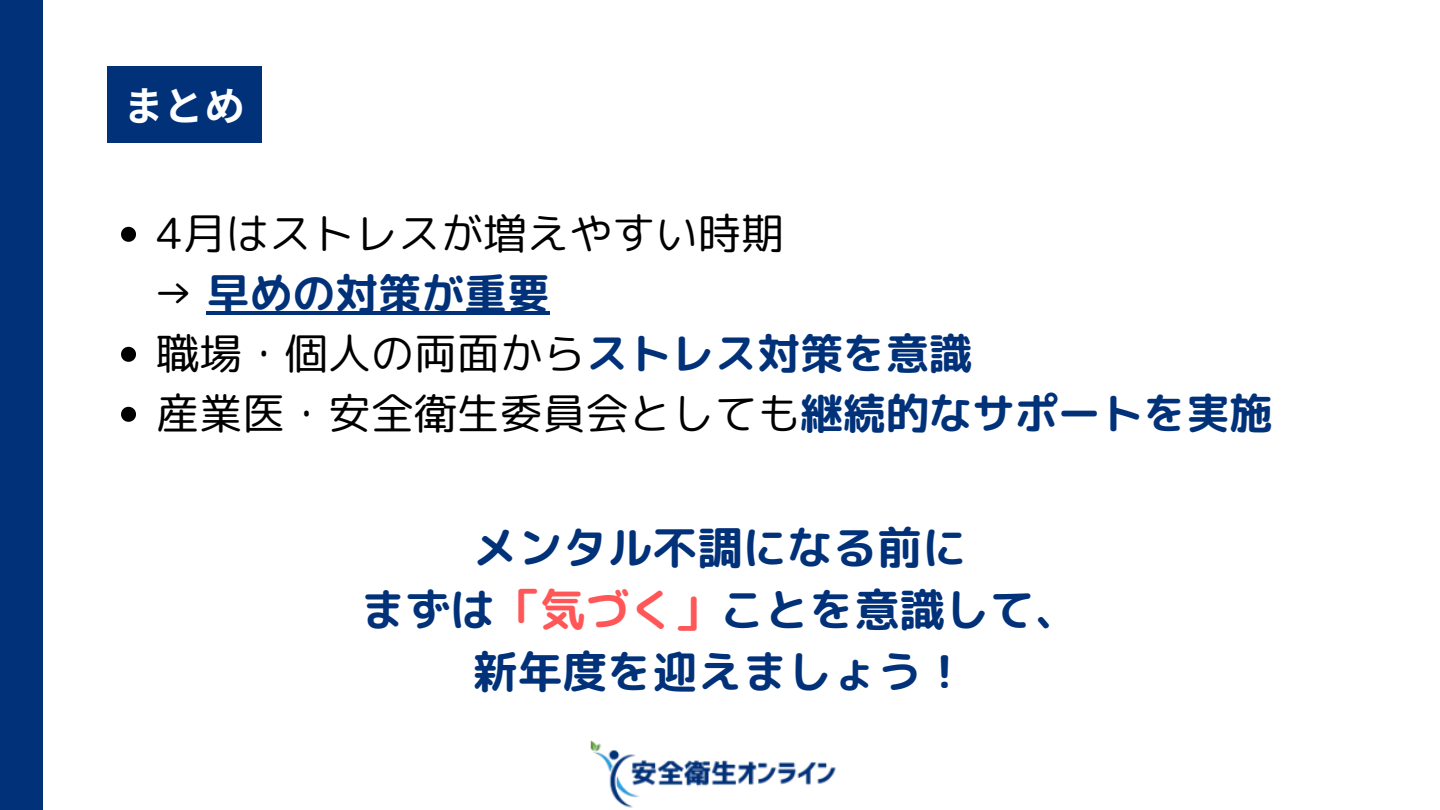
<style>
.page{position:relative;width:1440px;height:810px;background:#fff}
.page>*{position:absolute;margin:0;border:0;box-sizing:border-box;transform-origin:0 0}
.t1{font:44.9px/62.2px "rounded mplus 1 p bold";color:#013179;text-align:center}
.t2{font:42.9px "rounded mplus 1 p regular";color:#000}
.t3{font:42.9px "rounded mplus 1 p bold";color:#013179}
.t4{font:700 40.7px "Noto Sans JP";color:#fff}
.s1{font-family:"rounded mplus 1 p regular";color:#000}
.s2{font-family:"rounded mplus 1 p bold";color:#013179}
.s3{color:#ff5757}
</style>
<div class="page">
<div style="left:0;top:0;width:43px;height:810px;background:#013179"></div>
<img style="left:590px;top:740px;width:246px;height:68px">
<div style="left:107px;top:67px;width:154px;height:76px;background:#013179"></div>
<svg style="left:121px;top:227px;width:15px;height:15px"></svg>
<hr style="left:207px;top:312px;width:343px;height:3px;background:#013179">
<svg style="left:121px;top:347px;width:15px;height:15px"></svg>
<svg style="left:121px;top:407px;width:15px;height:15px"></svg>
<p class="t4" style="left:123px;top:74px;width:124px">まとめ</p>
<h1 class="t2" style="left:157px;top:203px;width:629px">4月はストレスが増えやすい時期</h1>
<p class="t3" style="left:151px;top:263px;width:400px"><span class="s1">→</span> 早めの対策が重要</p>
<p class="t2" style="left:157px;top:323px;width:817px">職場・個人の両面から<span class="s2">ストレス対策を意識</span></p>
<p class="t2" style="left:157px;top:383px;width:1118px">産業医・安全衛生委員会としても<span class="s2">継続的なサポートを実施</span></p>
<p class="t1" style="left:360px;top:516px;width:721px">メンタル不調になる前に<br>まずは<span class="s3">「気づく」</span>ことを意識して、新年度を迎えましょう！</p>
</div>
